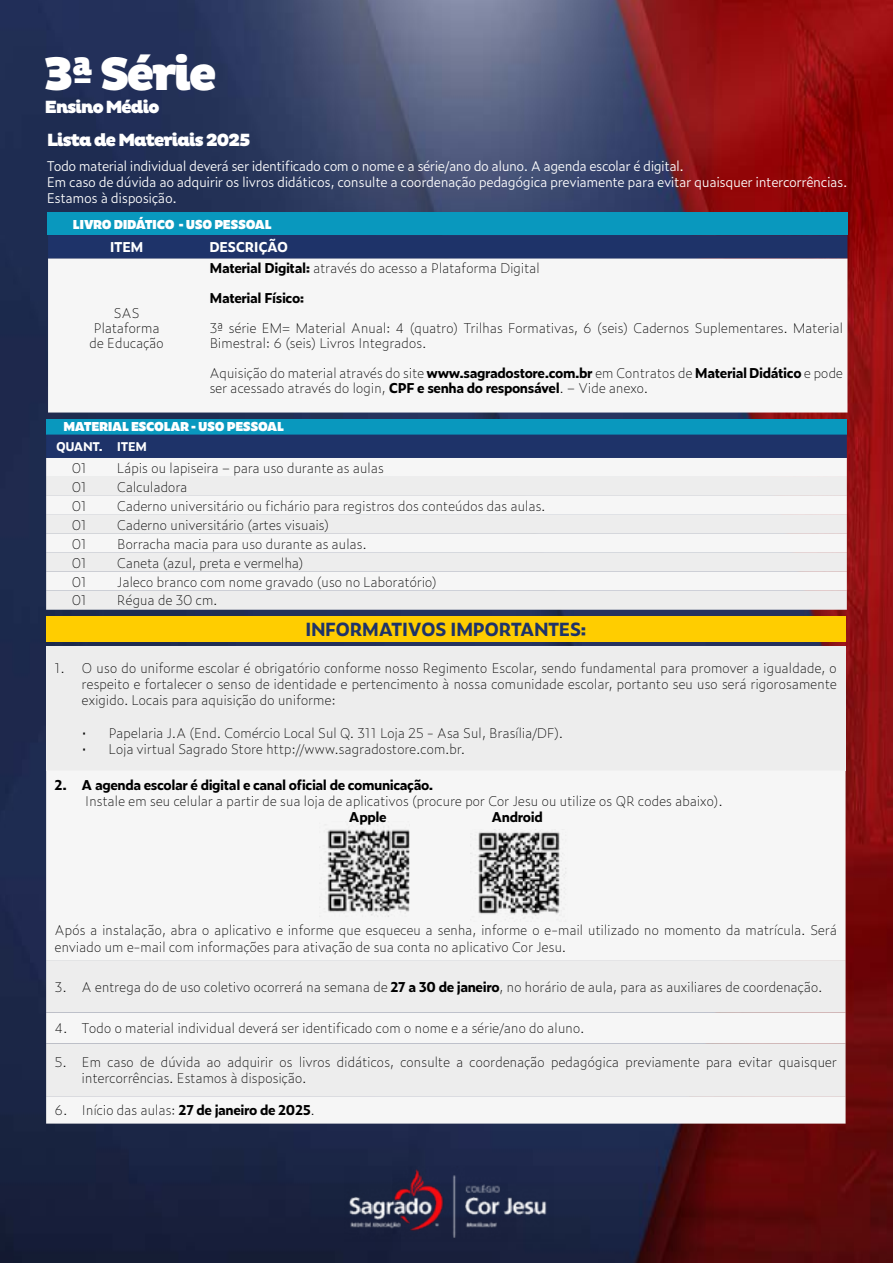
<style>
.page{position:relative;width:893px;height:1263px;background:#fff}
.page>*{position:absolute;margin:0;border:0;box-sizing:border-box;transform-origin:0 0}
.t1{font:900 48px "Pluto";letter-spacing:-.08em;color:#fff}
.t2{font:900 18px/33.3px "Pluto";letter-spacing:-.08em;color:#fff}
.t3{font:700 18px "Zeitung Pro";letter-spacing:-.03em;color:#1e3369}
.t4{font:100 13.5px/15px "Zeitung Pro";letter-spacing:-.03em;color:#000}
.t5{font:300 13.5px/16.2px "Zeitung Pro";letter-spacing:-.03em;color:#fff}
.t6{font:700 13.5px "Zeitung Pro";letter-spacing:-.03em;color:#000}
.t7{font:700 13.5px "Zeitung Pro";letter-spacing:-.03em;color:#fff}
.t8{font:900 12px "Zeitung Pro";letter-spacing:-.03em;color:#fff}
.t9{font:700 12px "Zeitung Pro";letter-spacing:-.03em;color:#fff}
.s1{font-weight:700}
</style>
<div class="page">
<img style="left:0;top:0;width:893px;height:1263px">
<div style="left:48px;top:235px;width:799px;height:24px;background:#1e3369"></div>
<div style="left:48px;top:259px;width:799px;height:153px;background:#f6f6f6"></div>
<img style="left:344px;top:1166px;width:210px;height:76px">
<div style="left:46px;top:419px;width:801px;height:16px;background:#0998be"></div>
<div style="left:46px;top:435px;width:801px;height:23px;background:#1e3369"></div>
<div style="left:46px;top:458px;width:801px;height:19px;background:#f6f6f6"></div>
<svg style="left:46px;top:477px;width:801px;height:133px;fill:#ededed"></svg>
<div style="left:47px;top:212px;width:800px;height:22px;background:#0998be"></div>
<div style="left:46px;top:617px;width:800px;height:25px;background:#ffcd00"></div>
<div style="left:46px;top:646px;width:800px;height:124px;background:#ededed"></div>
<div style="left:46px;top:770px;width:800px;height:353px;background:#f6f6f6"></div>
<svg style="left:46px;top:960px;width:800px;height:136px;fill:#ededed"></svg>
<img style="left:470px;top:829px;width:98px;height:92px">
<img style="left:320px;top:822px;width:90px;height:97px">
<h1 class="t1" style="left:43px;top:46px;width:176px">3ª Série</h1>
<h2 class="t2" style="left:45px;top:91px;width:208px">Ensino Médio<br>Lista de Materiais 2025</h2>
<p class="t5" style="left:47px;top:157px;width:802px">Todo material individual deverá ser identificado com o nome e a série/ano do aluno. A agenda escolar é digital.<br>Em caso de dúvida ao adquirir os livros didáticos, consulte a coordenação pedagógica previamente para evitar quaisquer intercorrências.<br>Estamos à disposição.</p>
<p class="t8" style="left:73px;top:215px;width:200px">LIVRO DIDÁTICO - USO PESSOAL</p>
<p class="t7" style="left:110px;top:237px;width:35px">ITEM</p>
<p class="t7" style="left:209px;top:237px;width:80px">DESCRIÇÃO</p>
<p class="t4" style="left:89px;top:305px;width:76px;text-align:center">SAS<br>Plataforma de Educação</p>
<p class="t4" style="left:209px;top:260px;width:332px"><span class="s1">Material Digital:</span> através do acesso a Plataforma Digital</p>
<p class="t6" style="left:209px;top:288px;width:96px">Material Físico:</p>
<p class="t4" style="left:209px;top:320px;width:635px">3ª série EM= Material Anual: 4 (quatro) Trilhas Formativas, 6 (seis) Cadernos Suplementares. Material<br>Bimestral: 6 (seis) Livros Integrados.</p>
<p class="t4" style="left:209px;top:365px;width:635px">Aquisição do material através do site <span class="s1">www.sagradostore.com.br</span> em Contratos de <span class="s1">Material Didático</span> e pode ser acessado através do login, <span class="s1">CPF e senha do responsável</span>. – Vide anexo.</p>
<p class="t8" style="left:64px;top:416px;width:222px">MATERIAL ESCOLAR - USO PESSOAL</p>
<p class="t9" style="left:56px;top:437px;width:92px">QUANT. ITEM</p>
<p class="t4" style="left:72px;top:460px;width:17px">01</p>
<p class="t4" style="left:117px;top:460px;width:269px">Lápis ou lapiseira – para uso durante as aulas</p>
<p class="t4" style="left:72px;top:479px;width:17px">01</p>
<p class="t4" style="left:117px;top:479px;width:72px">Calculadora</p>
<p class="t4" style="left:72px;top:498px;width:17px">01</p>
<p class="t4" style="left:117px;top:498px;width:430px">Caderno universitário ou fichário para registros dos conteúdos das aulas.</p>
<p class="t4" style="left:72px;top:517px;width:17px">01</p>
<p class="t4" style="left:117px;top:517px;width:214px">Caderno universitário (artes visuais)</p>
<p class="t4" style="left:72px;top:536px;width:17px">01</p>
<p class="t4" style="left:117px;top:536px;width:251px">Borracha macia para uso durante as aulas.</p>
<p class="t4" style="left:72px;top:555px;width:17px">01</p>
<p class="t4" style="left:117px;top:555px;width:188px">Caneta (azul, preta e vermelha)</p>
<p class="t4" style="left:72px;top:574px;width:17px">01</p>
<p class="t4" style="left:117px;top:574px;width:322px">Jaleco branco com nome gravado (uso no Laboratório)</p>
<p class="t4" style="left:72px;top:592px;width:17px">01</p>
<p class="t4" style="left:117px;top:592px;width:102px">Régua de 30 cm.</p>
<h2 class="t3" style="left:305px;top:615px;width:283px">INFORMATIVOS IMPORTANTES:</h2>
<p class="t4" style="left:82px;top:659px;width:757px;line-height:16.2px;text-align:justify;text-indent:-27px">1. O uso do uniforme escolar é obrigatório conforme nosso Regimento Escolar, sendo fundamental para promover a igualdade, o respeito e fortalecer o senso de identidade e pertencimento à nossa comunidade escolar, portanto seu uso será rigorosamente exigido. Locais para aquisição do uniforme:</p>
<p class="t4" style="left:82px;top:725px;width:483px">• Papelaria J.A (End. Comércio Local Sul Q. 311 Loja 25 - Asa Sul, Brasília/DF).</p>
<p class="t4" style="left:82px;top:741px;width:385px">• Loja virtual Sagrado Store http://www.sagradostore.com.br.</p>
<p class="t6" style="left:55px;top:774px;width:380px">2. A agenda escolar é digital e canal oficial de comunicação.</p>
<p class="t4" style="left:85px;top:793px;width:639px">Instale em seu celular a partir de sua loja de aplicativos (procure por Cor Jesu ou utilize os QR codes abaixo).</p>
<p class="t6" style="left:349px;top:806px;width:39px">Apple</p>
<p class="t6" style="left:492px;top:806px;width:53px">Android</p>
<p class="t4" style="left:55px;top:922px;width:784px;line-height:16.2px">Após a instalação, abra o aplicativo e informe que esqueceu a senha, informe o e-mail utilizado no momento da matrícula. Será enviado um e-mail com informações para ativação de sua conta no aplicativo Cor Jesu.</p>
<p class="t4" style="left:55px;top:979px;width:769px">3. A entrega do de uso coletivo ocorrerá na semana de <span class="s1">27 a 30 de janeiro</span>, no horário de aula, para as auxiliares de coordenação.</p>
<p class="t4" style="left:55px;top:1020px;width:531px">4. Todo o material individual deverá ser identificado com o nome e a série/ano do aluno.</p>
<p class="t4" style="left:82px;top:1053px;width:757px;line-height:16.2px;text-indent:-27px">5. Em caso de dúvida ao adquirir os livros didáticos, consulte a coordenação pedagógica previamente para evitar quaisquer intercorrências. Estamos à disposição.</p>
<p class="t4" style="left:55px;top:1102px;width:262px">6. Início das aulas: <span class="s1">27 de janeiro de 2025</span>.</p>
</div>
